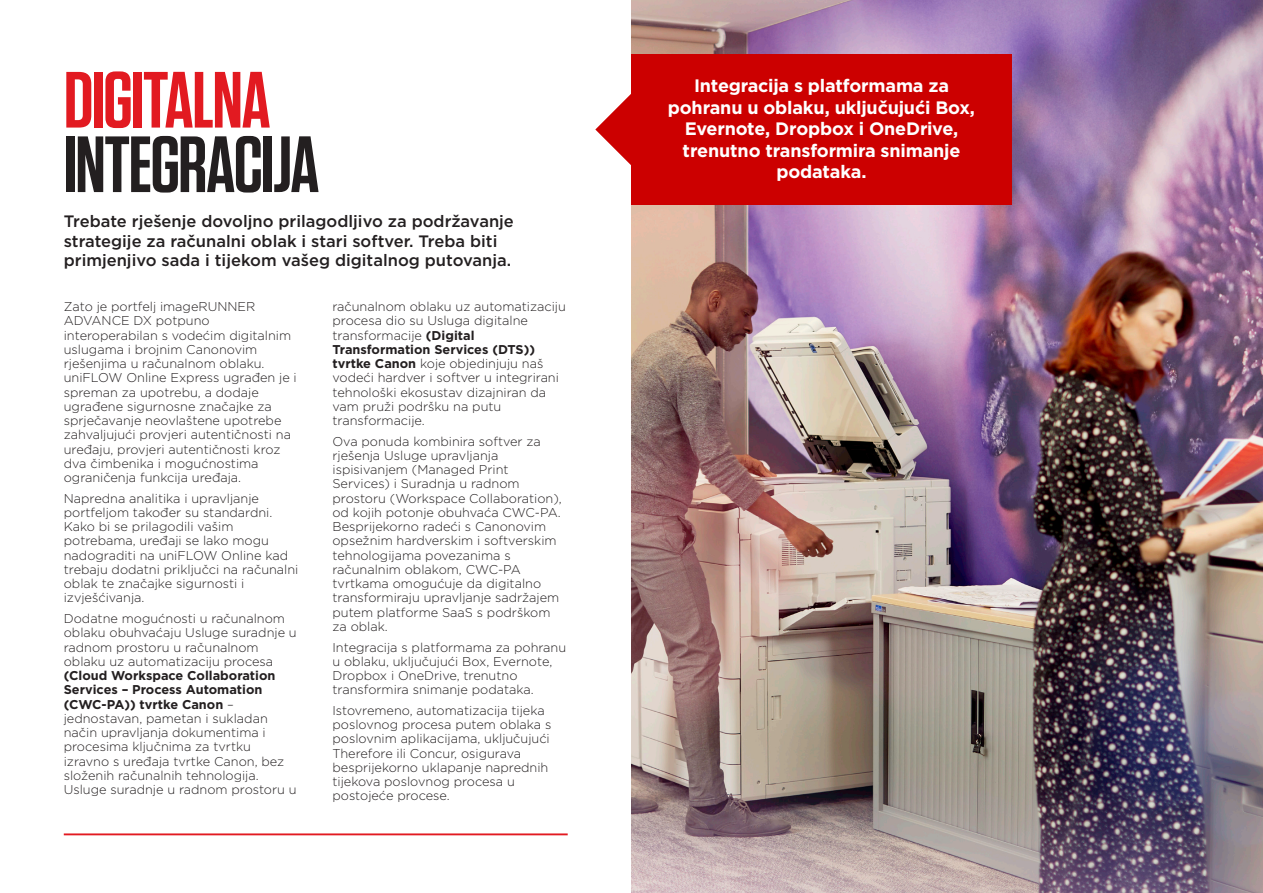
<style>
.page{position:relative;width:1263px;height:893px;background:#fff}
.page>*{position:absolute;margin:0;border:0;box-sizing:border-box;transform-origin:0 0}
.Subheading_BLACK{font:600 79.5px/64.5px "Tungsten";letter-spacing:-.025em;color:#231f20}
.Subheading_BLACK-2{font:700 18px/21.6px "Gotham";letter-spacing:-.01em;color:#fff;text-align:center}
.Body{font:500 16.5px/19.5px "Gotham";color:#231f20}
.Body-2{font:300 12.75px/14.2px "Gotham";color:#231f20}
.s1{color:#e21a21}
.s2{font-weight:700}
</style>
<div class="page">
<hr style="left:64px;top:833px;width:504px;height:2px;background:#e21a21">
<img style="left:631px;top:0;width:632px;height:893px">
<svg style="left:595px;top:94px;width:36px;height:71px"></svg>
<div style="left:631px;top:54px;width:380px;height:151px;background:#c00"></div>
<p class="Subheading_BLACK" style="left:64px;top:69px;width:257px"><span class="s1">DIGITALNA<br></span>INTEGRACIJA</p>
<p class="Body" style="left:64px;top:211px;width:452px">Trebate rješenje dovoljno prilagodljivo za podržavanje strategije za računalni oblak i stari softver. Treba biti primjenjivo sada i tijekom vašeg digitalnog putovanja.</p>
<p class="Body-2" style="left:64px;top:299px;width:234px">Zato je portfelj imageRUNNER<br>ADVANCE DX potpuno interoperabilan s vodećim digitalnim uslugama i brojnim Canonovim rješenjima u računalnom oblaku. uniFLOW Online Express ugrađen je i spreman za upotrebu, a dodaje ugrađene sigurnosne značajke za sprječavanje neovlaštene upotrebe zahvaljujući provjeri autentičnosti na uređaju, provjeri autentičnosti kroz dva čimbenika i mogućnostima ograničenja funkcija uređaja.</p>
<p class="Body-2" style="left:64px;top:491px;width:236px">Napredna analitika i upravljanje portfeljom također su standardni.<br>Kako bi se prilagodili vašim potrebama, uređaji se lako mogu nadograditi na uniFLOW Online kad trebaju dodatni priključci na računalni oblak te značajke sigurnosti i izvješćivanja.</p>
<p class="Body-2" style="left:64px;top:611px;width:234px">Dodatne mogućnosti u računalnom oblaku obuhvaćaju Usluge suradnje u radnom prostoru u računalnom oblaku uz automatizaciju procesa <span class="s2">(Cloud Workspace Collaboration<br>Services – Process Automation (CWC-PA)) tvrtke Canon</span> – jednostavan, pametan i sukladan način upravljanja dokumentima i procesima ključnima za tvrtku izravno s uređaja tvrtke Canon, bez složenih računalnih tehnologija.<br>Usluge suradnje u radnom prostoru u</p>
<p class="Body-2" style="left:332px;top:299px;width:235px">računalnom oblaku uz automatizaciju procesa dio su Usluga digitalne transformacije <span class="s2">(Digital<br>Transformation Services (DTS)) tvrtke Canon</span> koje objedinjuju naš vodeći hardver i softver u integrirani tehnološki ekosustav dizajniran da vam pruži podršku na putu transformacije.</p>
<p class="Body-2" style="left:332px;top:434px;width:231px">Ova ponuda kombinira softver za rješenja Usluge upravljanja ispisivanjem (Managed Print<br>Services) i Suradnja u radnom prostoru (Workspace Collaboration), od kojih potonje obuhvaća CWC-PA.<br>Besprijekorno radeći s Canonovim opsežnim hardverskim i softverskim tehnologijama povezanima s računalnim oblakom, CWC-PA tvrtkama omogućuje da digitalno transformiraju upravljanje sadržajem putem platforme SaaS s podrškom za oblak.</p>
<p class="Body-2" style="left:332px;top:639px;width:235px">Integracija s platformama za pohranu u oblaku, uključujući Box, Evernote, Dropbox i OneDrive, trenutno transformira snimanje podataka.</p>
<p class="Body-2" style="left:332px;top:703px;width:220px">Istovremeno, automatizacija tijeka poslovnog procesa putem oblaka s poslovnim aplikacijama, uključujući<br>Therefore ili Concur, osigurava besprijekorno uklapanje naprednih tijekova poslovnog procesa u postojeće procese.</p>
<p class="Subheading_BLACK-2" style="left:668px;top:75px;width:309px">Integracija s platformama za pohranu u oblaku, uključujući Box,<br>Evernote, Dropbox i OneDrive, trenutno transformira snimanje podataka.</p>
</div>
